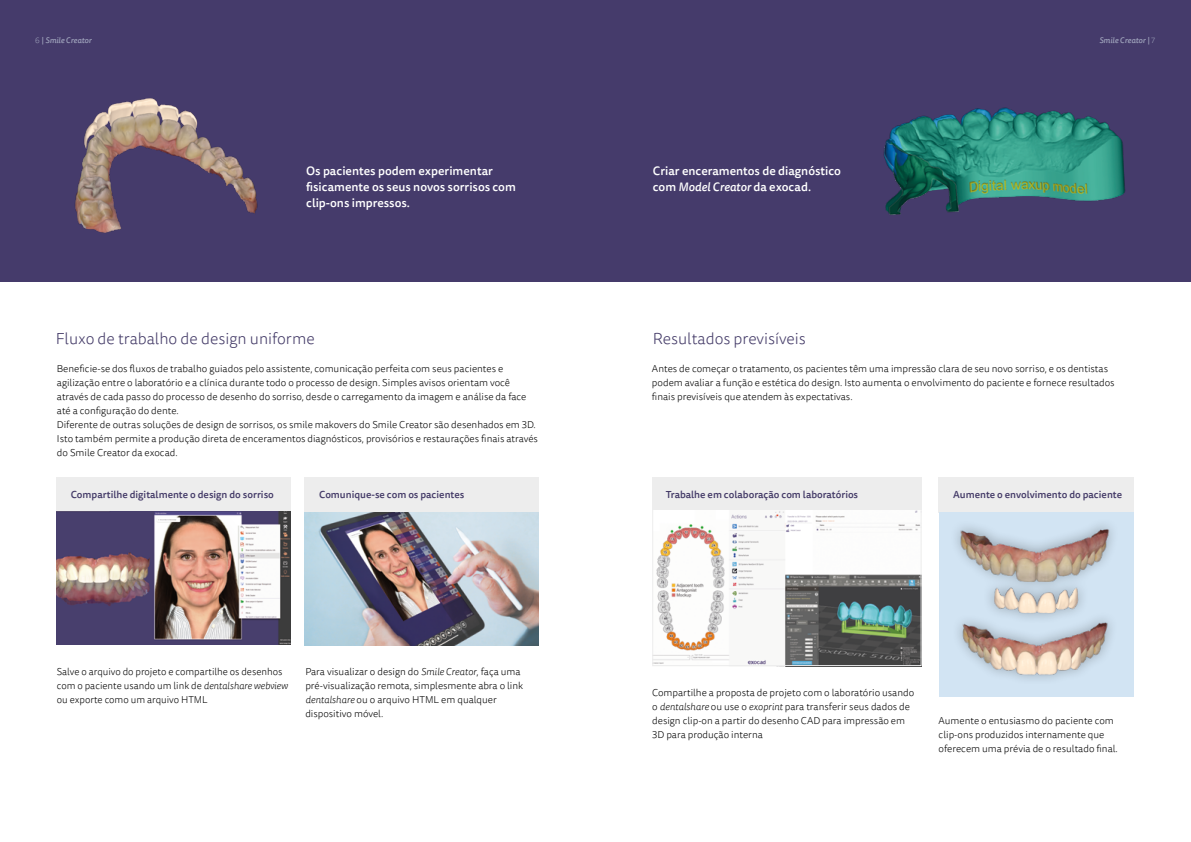
<style>
.page{position:relative;width:1191px;height:842px;background:#fff}
.page>*{position:absolute;margin:0;border:0;box-sizing:border-box;transform-origin:0 0}
.t1{font:300 16px "Tisa Sans Pro";color:#433a67}
.t2{font:500 12px/16px "Tisa Sans Pro";color:#fff}
.t3{font:300 10px/14px "Tisa Sans Pro";color:#000}
.t4{font:500 10px "Tisa Sans Pro";color:#433a67}
.t5{font:italic 500 8px "Tisa Sans Pro";color:#9ca0b9}
.s1{font-weight:300;font-style:normal}
.s2{font-style:italic}
</style>
<div class="page">
<div style="left:0;top:0;width:595px;height:281px;background:#453b6b"></div>
<div style="left:595px;top:0;width:596px;height:281px;background:#453b6b"></div>
<div style="left:57px;top:477px;width:234px;height:34px;background:#ededed"></div>
<div style="left:304px;top:477px;width:235px;height:35px;background:#ededed"></div>
<div style="left:938px;top:477px;width:196px;height:35px;background:#ededed"></div>
<div style="left:939px;top:512px;width:194px;height:184px;background:#d2e4f3"></div>
<div style="left:652px;top:477px;width:269px;height:34px;background:#ededed"></div>
<img style="left:654px;top:511px;width:265px;height:153px">
<div style="left:652px;top:509px;width:269px;height:157px;border:1px solid #ededed"></div>
<img style="left:304px;top:512px;width:235px;height:133px">
<img style="left:57px;top:512px;width:233px;height:133px">
<img style="left:75px;top:98px;width:183px;height:135px">
<img style="left:883px;top:107px;width:243px;height:108px">
<img style="left:956px;top:525px;width:157px;height:57px">
<img style="left:959px;top:618px;width:152px;height:62px">
<img style="left:989px;top:582px;width:94px;height:36px">
<p class="t5" style="left:35px;top:34px;width:58px"><span class="s1">6</span> | Smile Creator</p>
<p class="t5" style="left:1099px;top:34px;width:57px">Smile Creator | <span class="s1">7</span></p>
<p class="t2" style="left:306px;top:163px;width:211px">Os pacientes podem experimentar fisicamente os seus novos sorrisos com clip-ons impressos.</p>
<h1 class="t1" style="left:56px;top:328px;width:260px">Fluxo de trabalho de design uniforme</h1>
<p class="t3" style="left:57px;top:362px;width:482px">Beneficie-se dos fluxos de trabalho guiados pelo assistente, comunicação perfeita com seus pacientes e agilização entre o laboratório e a clínica durante todo o processo de design. Simples avisos orientam você através de cada passo do processo de desenho do sorriso, desde o carregamento da imagem e análise da face até a configuração do dente.<br>Diferente de outras soluções de design de sorrisos, os smile makovers do Smile Creator são desenhados em 3D.<br>Isto também permite a produção direta de enceramentos diagnósticos, provisórios e restaurações finais através do Smile Creator da exocad.</p>
<p class="t2" style="left:653px;top:163px;width:190px">Criar enceramentos de diagnóstico com <span class="s2">Model Creator</span> da exocad.</p>
<h1 class="t1" style="left:653px;top:328px;width:155px">Resultados previsíveis</h1>
<p class="t3" style="left:652px;top:362px;width:464px">Antes de começar o tratamento, os pacientes têm uma impressão clara de seu novo sorriso, e os dentistas podem avaliar a função e estética do design. Isto aumenta o envolvimento do paciente e fornece resultados finais previsíveis que atendem às expectativas.</p>
<p class="t4" style="left:71px;top:487px;width:204px">Compartilhe digitalmente o design do sorriso</p>
<p class="t4" style="left:319px;top:487px;width:147px">Comunique-se com os pacientes</p>
<p class="t4" style="left:666px;top:487px;width:194px">Trabalhe em colaboração com laboratórios</p>
<p class="t4" style="left:953px;top:487px;width:170px">Aumente o envolvimento do paciente</p>
<p class="t3" style="left:57px;top:665px;width:232px">Salve o arquivo do projeto e compartilhe os desenhos com o paciente usando um link de <span class="s2">dentalshare webview </span>ou exporte como um arquivo HTML</p>
<p class="t3" style="left:305px;top:665px;width:219px">Para visualizar o design do <span class="s2">Smile Creator</span>, faça uma pré-visualização remota, simplesmente abra o link <span class="s2">dentalshare</span> ou o arquivo HTML em qualquer dispositivo móvel.</p>
<p class="t3" style="left:652px;top:686px;width:263px">Compartilhe a proposta de projeto com o laboratório usando o <span class="s2">dentalshare</span> ou use o <span class="s2">exoprint</span> para transferir seus dados de design clip-on a partir do desenho CAD para impressão em 3D para produção interna</p>
<p class="t3" style="left:938px;top:714px;width:181px">Aumente o entusiasmo do paciente com clip-ons produzidos internamente que oferecem uma prévia de o resultado final.</p>
</div>
